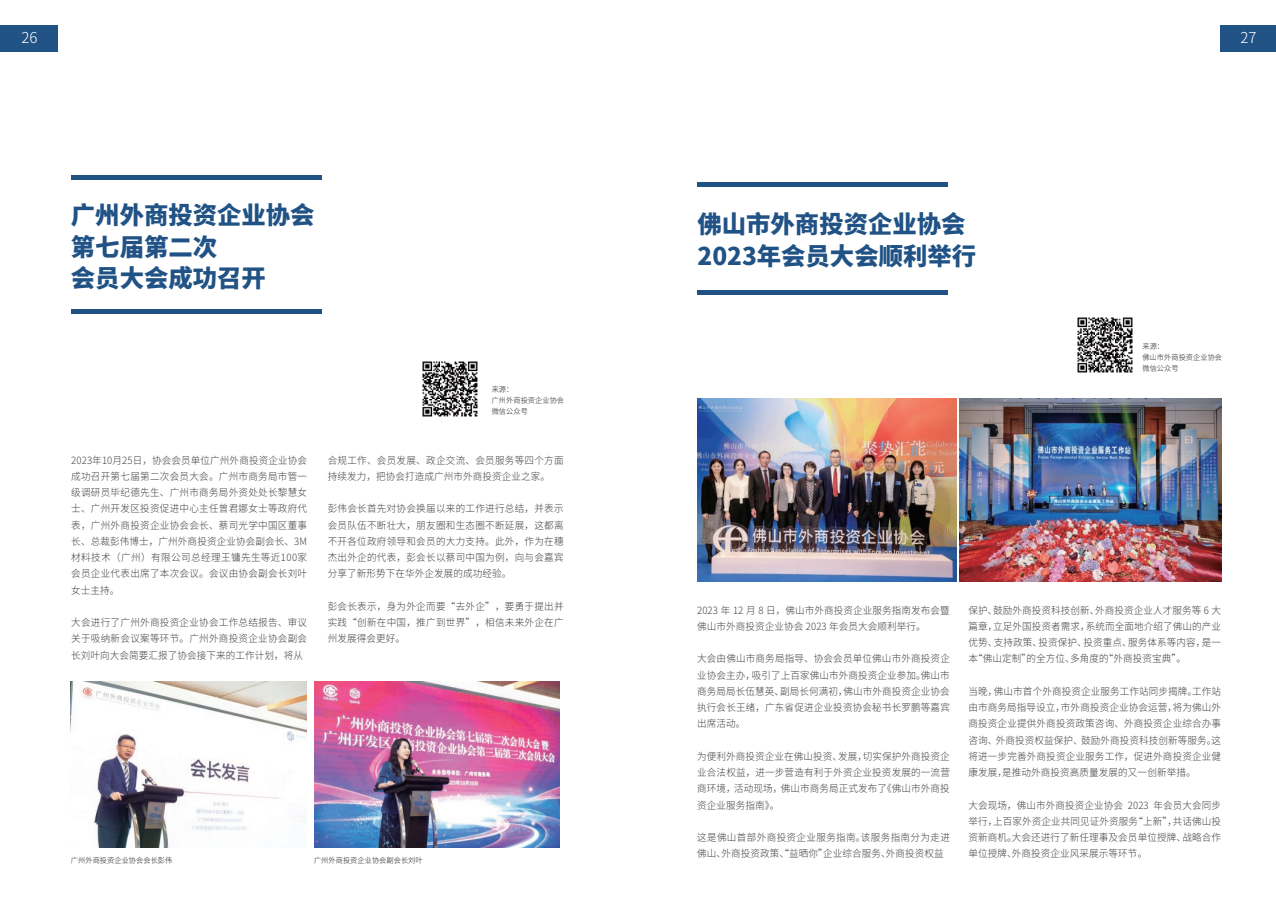
<style>
.page{position:relative;width:1276px;height:922px;background:#fff}
.page>*{position:absolute;margin:0;border:0;box-sizing:border-box;transform-origin:0 0}
.t1{font:800 24.38px/31.9px "Source Han Sans CN";color:#205285}
.t2{font:300 15px "Source Han Sans CN";color:#fff}
.t3{font:300 10px/16.2px "Source Han Sans CN";letter-spacing:.01em;color:#3f3f40;text-align:justify;scale:.96 1}
.t4{font:300 10px/16.2px "Source Han Sans CN";letter-spacing:.04em;color:#3f3f40;scale:.96 1}
.t5{font:300 7.5px/11.2px "Source Han Sans CN";letter-spacing:.01em;color:#231f20;scale:.96 1}
</style>
<div class="page">
<div style="left:0;top:25px;width:58px;height:26px;background:#205285"></div>
<div style="left:1220px;top:25px;width:56px;height:26px;background:#205285"></div>
<img style="left:422px;top:361px;width:56px;height:56px">
<img style="left:71px;top:681px;width:235px;height:166px">
<img style="left:314px;top:681px;width:245px;height:166px">
<img style="left:1077px;top:317px;width:56px;height:56px">
<img style="left:959px;top:398px;width:262px;height:183px">
<img style="left:697px;top:398px;width:259px;height:183px">
<div style="left:697px;top:182px;width:251px;height:5px;background:#205285"></div>
<hr style="left:697px;top:290px;width:251px;height:4px;background:#205285">
<div style="left:71px;top:175px;width:251px;height:5px;background:#205285"></div>
<hr style="left:71px;top:309px;width:251px;height:4px;background:#205285">
<h2 class="t2" style="left:21px;top:29px;width:18px">26</h2>
<h2 class="t2" style="left:1240px;top:29px;width:18px">27</h2>
<h1 class="t1" style="left:71px;top:199px;width:245px">广州外商投资企业协会第七届第二次<br>会员大会成功召开</h1>
<p class="t3" style="left:71px;top:452px;width:247px">2023年10月25日，协会会员单位广州外商投资企业协会成功召开第七届第二次会员大会。广州市商务局市管一级调研员毕纪德先生、广州市商务局外资处处长黎慧女士、广州开发区投资促进中心主任曾君娜女士等政府代表，广州外商投资企业协会会长、蔡司光学中国区董事长、总裁彭伟博士，广州外商投资企业协会副会长、3M材料技术（广州）有限公司总经理王镛先生等近100家会员企业代表出席了本次会议。会议由协会副会长刘叶女士主持。</p>
<p class="t3" style="left:71px;top:614px;width:247px">大会进行了广州外商投资企业协会工作总结报告、审议关于吸纳新会议案等环节。广州外商投资企业协会副会长刘叶向大会简要汇报了协会接下来的工作计划，将从</p>
<p class="t5" style="left:492px;top:383px;width:77px">来源：<br>广州外商投资企业协会微信公众号</p>
<p class="t3" style="left:328px;top:452px;width:247px">合规工作、会员发展、政企交流、会员服务等四个方面持续发力，把协会打造成广州市外商投资企业之家。</p>
<p class="t3" style="left:328px;top:500px;width:247px">彭伟会长首先对协会换届以来的工作进行总结，并表示会员队伍不断壮大，朋友圈和生态圈不断延展，这都离不开各位政府领导和会员的大力支持。此外，作为在穗杰出外企的代表，彭会长以蔡司中国为例，向与会嘉宾分享了新形势下在华外企发展的成功经验。</p>
<p class="t3" style="left:328px;top:598px;width:247px">彭会长表示，身为外企而要“去外企”，要勇于提出并实践“创新在中国，推广到世界”，相信未来外企在广州发展得会更好。</p>
<p class="t5" style="left:71px;top:854px;width:107px">广州外商投资企业协会会长彭伟</p>
<p class="t5" style="left:314px;top:854px;width:115px">广州外商投资企业协会副会长刘叶</p>
<h1 class="t1" style="left:697px;top:209px;width:280px">佛山市外商投资企业协会<br>2023年会员大会顺利举行</h1>
<p class="t5" style="left:1142px;top:340px;width:84px">来源：<br>佛山市外商投资企业协会微信公众号</p>
<p class="t3" style="left:697px;top:601px;width:265px">2023 年 12 月 8 日，佛山市外商投资企业服务指南发布会暨佛山市外商投资企业协会 2023 年会员大会顺利举行。</p>
<p class="t3" style="left:697px;top:650px;width:265px">大会由佛山市商务局指导、协会会员单位佛山市外商投资企业协会主办，吸引了上百家佛山市外商投资企业参加。佛山市商务局局长伍慧英、副局长何满初，佛山市外商投资企业协会执行会长王绪，广东省促进企业投资协会秘书长罗鹏等嘉宾出席活动。</p>
<p class="t3" style="left:697px;top:748px;width:265px">为便利外商投资企业在佛山投资、发展，切实保护外商投资企业合法权益，进一步营造有利于外资企业投资发展的一流营商环境，活动现场，佛山市商务局正式发布了《佛山市外商投资企业服务指南》。</p>
<p class="t4" style="left:697px;top:829px;width:265px">这是佛山首部外商投资企业服务指南。该服务指南分为走进佛山、外商投资政策、“益晒你”企业综合服务、外商投资权益</p>
<p class="t3" style="left:968px;top:601px;width:265px">保护、鼓励外商投资科技创新、外商投资企业人才服务等 6 大篇章，立足外国投资者需求，系统而全面地介绍了佛山的产业优势、支持政策、投资保护、投资重点、服务体系等内容，是一本“佛山定制”的全方位、多角度的“外商投资宝典”。</p>
<p class="t3" style="left:968px;top:683px;width:265px">当晚，佛山市首个外商投资企业服务工作站同步揭牌。工作站由市商务局指导设立，市外商投资企业协会运营，将为佛山外商投资企业提供外商投资政策咨询、外商投资企业综合办事咨询、外商投资权益保护、鼓励外商投资科技创新等服务。这将进一步完善外商投资企业服务工作，促进外商投资企业健康发展，是推动外商投资高质量发展的又一创新举措。</p>
<p class="t3" style="left:968px;top:796px;width:265px">大会现场，佛山市外商投资企业协会 2023 年会员大会同步举行，上百家外资企业共同见证外资服务“上新”，共话佛山投资新商机。大会还进行了新任理事及会员单位授牌、战略合作单位授牌、外商投资企业风采展示等环节。</p>
</div>
